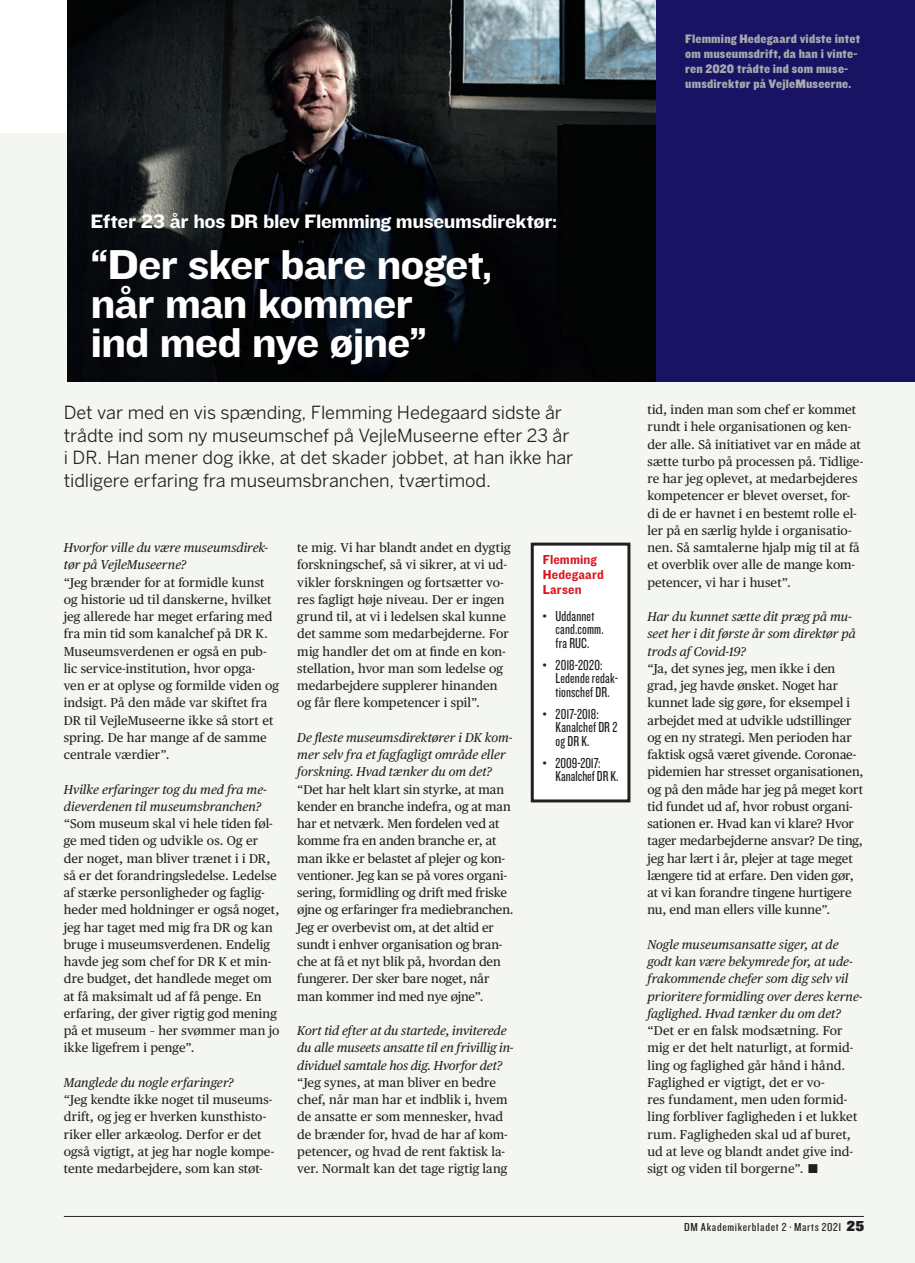
<style>
.page{position:relative;width:915px;height:1263px;background:#fff}
.page>*{position:absolute;margin:0;border:0;box-sizing:border-box;transform-origin:0 0}
.Ru_BentonSans{font:43.35px/39.2px "Knockout 52 Cruiserweight";letter-spacing:-.025em;color:#fff}
.Ru_BentonSans-2{font:20.1px "Knockout 52 Cruiserweight";letter-spacing:-.02em;color:#fff}
.UR{font:18px/22.5px "Benton Sans";letter-spacing:-.005em;color:#231f20}
.Bi{font:15px/13.5px "Knockout 28 Junior Feathrwt";letter-spacing:.01em;color:#231f20}
.Bi-2{font:13.5px/15px "Knockout 51 Middleweight";letter-spacing:.015em;color:#d7171f}
.BT{font:12.75px/17.2px "Publico Text";letter-spacing:.005em;color:#231f20}
.BTi{font:italic 12.75px/17.2px "Publico Text";color:#231f20}
.Bi-3{font:12.75px/15px "Knockout 71 Full Middlewt";letter-spacing:.015em;color:#a8a9ad}
.BYLINE{font:12px "Knockout 28 Junior Feathrwt";letter-spacing:.045em;color:#231f20;scale:1.2 1}
.s1{font-family:"Knockout 90 Ultmt Welterwt";font-size:15px}
</style>
<div class="page">
<div style="left:0;top:134px;width:914px;height:1129px;background:#f4f6f2"></div>
<hr style="left:64px;top:1216px;width:799px;height:1px;background:#231f20">
<img style="left:68px;top:0;width:588px;height:382px">
<div style="left:656px;top:0;width:258px;height:382px;background:#191364"></div>
<div style="left:532px;top:544px;width:96px;height:257px;background:#fff"></div>
<div style="left:530px;top:543px;width:100px;height:259px;border:3px solid #231f20"></div>
<p class="Bi-3" style="left:685px;top:31px;width:176px">Flemming Hedegaard vidste intet om museumsdrift, da han i vinte&shy;ren 2020 trådte ind som muse&shy;umsdirektør på VejleMuseerne.</p>
<p class="Ru_BentonSans-2" style="left:91px;top:207px;width:468px">Efter 23 år hos DR blev Flemming museumsdirektør:</p>
<p class="Ru_BentonSans" style="left:91px;top:243px;width:403px">“Der sker bare noget, når man kommer<br>ind med nye øjne”</p>
<p class="UR" style="left:64px;top:401px;width:511px">Det var med en vis spænding, Flemming Hedegaard sidste år trådte ind som ny museumschef på VejleMuseerne efter 23 år i DR. Han mener dog ikke, at det skader jobbet, at han ikke har tidligere erfaring fra museumsbranchen, tværtimod.</p>
<p class="BTi" style="left:64px;top:538px;width:206px">Hvorfor ville du være museumsdirek&shy;tør på VejleMuseerne?</p>
<p class="BT" style="left:64px;top:573px;width:217px">“Jeg brænder for at formidle kunst og historie ud til danskerne, hvilket jeg allerede har meget erfaring med fra min tid som kanalchef på DR K.<br>Museumsverdenen er også en pub&shy;lic service-institution, hvor opga&shy;ven er at oplyse og formilde viden og indsigt. På den måde var skiftet fra DR til VejleMuseerne ikke så stort et spring. De har mange af de samme centrale værdier”.</p>
<p class="BTi" style="left:64px;top:780px;width:204px">Hvilke erfaringer tog du med fra me&shy;dieverdenen til museumsbranchen?</p>
<p class="BT" style="left:64px;top:814px;width:217px">“Som museum skal vi hele tiden føl&shy;ge med tiden og udvikle os. Og er der noget, man bliver trænet i i DR, så er det forandringsledelse. Ledelse af stærke personligheder og faglig&shy;heder med holdninger er også noget, jeg har taget med mig fra DR og kan bruge i museumsverdenen. Endelig havde jeg som chef for DR K et min&shy;dre budget, det handlede meget om at få maksimalt ud af få penge. En erfaring, der giver rigtig god mening på et museum – her svømmer man jo ikke ligefrem i penge”.</p>
<p class="BTi" style="left:64px;top:1073px;width:171px">Manglede du nogle erfaringer?</p>
<p class="BT" style="left:64px;top:1090px;width:212px">“Jeg kendte ikke noget til museums&shy;drift, og jeg er hverken kunsthisto&shy;riker eller arkæolog. Derfor er det også vigtigt, at jeg har nogle kompe&shy;tente medarbejdere, som kan støt-</p>
<p class="BT" style="left:297px;top:538px;width:215px">te mig. Vi har blandt andet en dygtig forskningschef, så vi sikrer, at vi ud&shy;vikler forskningen og fortsætter vo&shy;res fagligt høje niveau. Der er ingen grund til, at vi i ledelsen skal kunne det samme som medarbejderne. For mig handler det om at finde en kon&shy;stellation, hvor man som ledelse og medarbejdere supplerer hinanden og får flere kompetencer i spil”.</p>
<p class="BTi" style="left:297px;top:728px;width:217px">De fleste museumsdirektører i DK kom&shy;mer selv fra et fagfagligt område eller forskning. Hvad tænker du om det?</p>
<p class="BT" style="left:297px;top:780px;width:218px">“Det har helt klart sin styrke, at man kender en branche indefra, og at man har et netværk. Men fordelen ved at komme fra en anden branche er, at man ikke er belastet af plejer og kon&shy;ventioner. Jeg kan se på vores organi&shy;sering, formidling og drift med friske øjne og erfaringer fra mediebranchen.<br>Jeg er overbevist om, at det altid er sundt i enhver organisation og bran&shy;che at få et nyt blik på, hvordan den fungerer. Der sker bare noget, når man kommer ind med nye øjne”.</p>
<p class="BTi" style="left:297px;top:1021px;width:218px">Kort tid efter at du startede, inviterede du alle museets ansatte til en frivillig in&shy;dividuel samtale hos dig. Hvorfor det?</p>
<p class="BT" style="left:297px;top:1073px;width:212px">“Jeg synes, at man bliver en bedre chef, når man har et indblik i, hvem de ansatte er som mennesker, hvad de brænder for, hvad de har af kom&shy;petencer, og hvad de rent faktisk la&shy;ver. Normalt kan det tage rigtig lang</p>
<p class="Bi-2" style="left:542px;top:551px;width:63px">Flemming<br>Hedegaard<br>Larsen</p>
<p class="Bi" style="left:555px;top:608px;width:50px;text-indent:-13px">• Uddannet cand.comm. fra RUC.</p>
<p class="Bi" style="left:555px;top:657px;width:64px;text-indent:-13px">• 2018-2020:<br>Ledende redak&shy;tionschef DR.</p>
<p class="Bi" style="left:555px;top:706px;width:63px;text-indent:-13px">• 2017-2018:<br>Kanalchef DR 2 og DR K.</p>
<p class="Bi" style="left:555px;top:755px;width:64px;text-indent:-13px">• 2009-2017:<br>Kanalchef DR K.</p>
<p class="BT" style="left:647px;top:400px;width:217px">tid, inden man som chef er kommet rundt i hele organisationen og ken&shy;der alle. Så initiativet var en måde at sætte turbo på processen på. Tidlige&shy;re har jeg oplevet, at medarbejderes kompetencer er blevet overset, for&shy;di de er havnet i en bestemt rolle el&shy;ler på en særlig hylde i organisatio&shy;nen. Så samtalerne hjalp mig til at få et overblik over alle de mange kom&shy;petencer, vi har i huset”.</p>
<p class="BTi" style="left:647px;top:607px;width:210px">Har du kunnet sætte dit præg på mu&shy;seet her i dit første år som direktør på trods af Covid-19?</p>
<p class="BT" style="left:647px;top:659px;width:217px">“Ja, det synes jeg, men ikke i den grad, jeg havde ønsket. Noget har kunnet lade sig gøre, for eksempel i arbejdet med at udvikle udstillinger og en ny strategi. Men perioden har faktisk også været givende. Coronae&shy;pidemien har stresset organisationen, og på den måde har jeg på meget kort tid fundet ud af, hvor robust organi&shy;sationen er. Hvad kan vi klare? Hvor tager medarbejderne ansvar? De ting, jeg har lært i år, plejer at tage meget længere tid at erfare. Den viden gør, at vi kan forandre tingene hurtigere nu, end man ellers ville kunne”.</p>
<p class="BTi" style="left:647px;top:935px;width:216px">Nogle museumsansatte siger, at de godt kan være bekymrede for, at ude&shy;frakommende chefer som dig selv vil prioritere formidling over deres kerne&shy;faglighed. Hvad tænker du om det?</p>
<p class="BT" style="left:647px;top:1021px;width:211px">“Det er en falsk modsætning. For mig er det helt naturligt, at formid&shy;ling og faglighed går hånd i hånd.<br>Faglighed er vigtigt, det er vo-<br>res fundament, men uden formid&shy;ling forbliver fagligheden i et lukket rum. Fagligheden skal ud af buret, ud at leve og blandt andet give ind&shy;sigt og viden til borgerne”. ■</p>
<p class="BYLINE" style="left:683px;top:1220px;width:151px">DM Akademikerbladet 2 · Marts 2021 <span class="s1">25</span></p>
</div>
